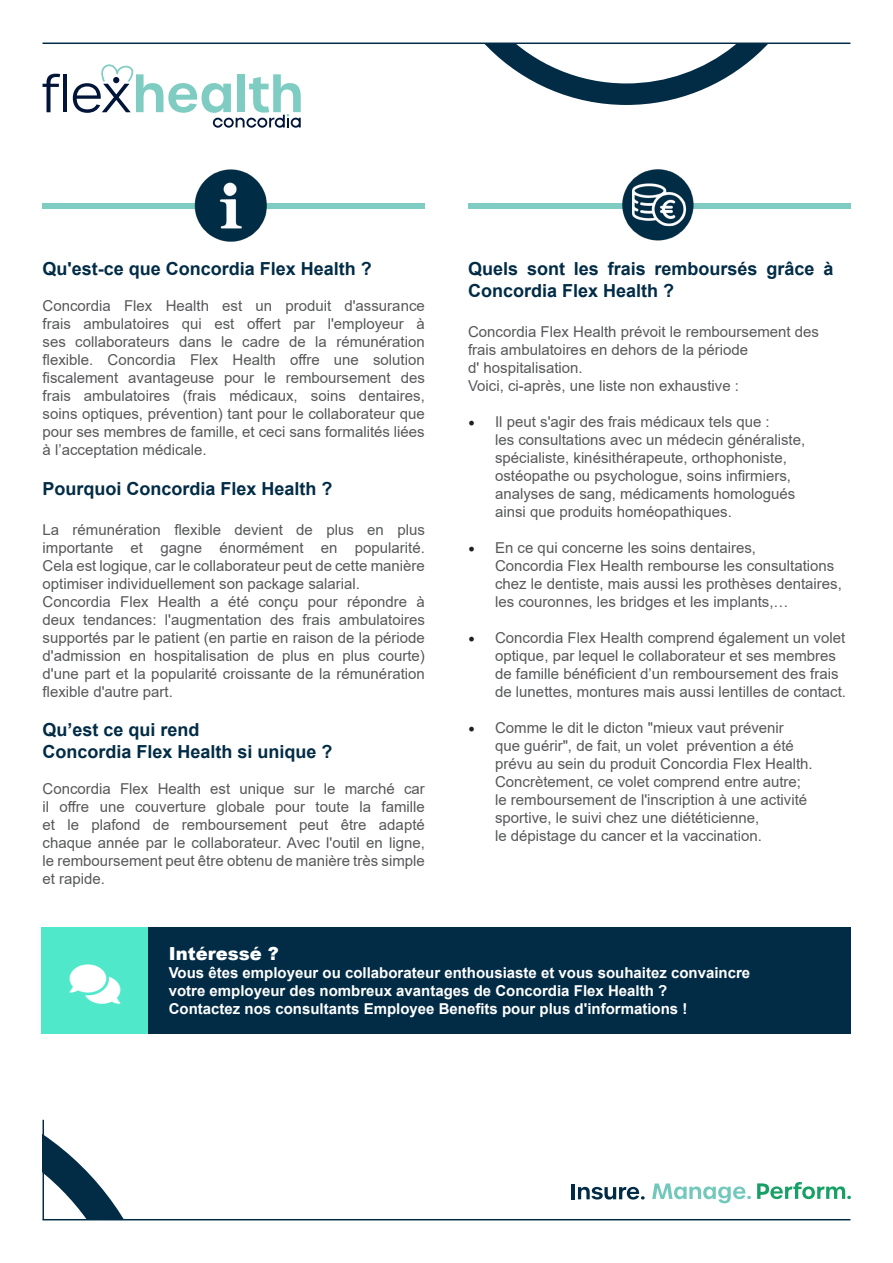
<style>
.page{position:relative;width:893px;height:1263px;background:#fff}
.page>*{position:absolute;margin:0;border:0;box-sizing:border-box;transform-origin:0 0}
.t1{font:700 18px/21.6px "Arial";color:#022c46}
.t2{font:900 18px "Arial";color:#fff}
.t3{font:15px/18px "Arial";color:#57585a}
.t4{font:700 15px/18px "Arial";color:#fff}
.s1{font-family:"Minion Pro";font-size:18px;color:#231f20}
</style>
<div class="page">
<svg style="left:484px;top:44px;width:284px;height:61px"></svg>
<svg style="left:43px;top:74px;width:17px;height:38px"></svg>
<hr style="left:63px;top:74px;width:4px;height:38px;background:#001537">
<svg style="left:73px;top:64px;width:228px;height:64px"></svg>
<hr style="left:43px;top:43px;width:807px;height:1px;background:#022c46">
<svg style="left:44px;top:1135px;width:80px;height:84px"></svg>
<hr style="left:572px;top:1184px;width:3px;height:15px;background:#022c45">
<svg style="left:578px;top:1187px;width:67px;height:12px"></svg>
<svg style="left:652px;top:1183px;width:99px;height:20px"></svg>
<svg style="left:757px;top:1182px;width:94px;height:17px"></svg>
<hr style="left:43px;top:1219px;width:807px;height:1px;background:#022c46">
<hr style="left:43px;top:1120px;width:1px;height:100px;background:#022c46">
<div style="left:148px;top:928px;width:702px;height:106px;background:#022c46"></div>
<div style="left:42px;top:928px;width:106px;height:106px;background:#4fe8cb"></div>
<div style="left:43px;top:204px;width:382px;height:5px;background:#7eccc2"></div>
<div style="left:468px;top:204px;width:382px;height:5px;background:#7eccc2"></div>
<img style="left:190px;top:169px;width:87px;height:73px">
<img style="left:616px;top:169px;width:87px;height:72px">
<p class="t1" style="left:43px;top:258px;width:331px">Qu'est-ce que Concordia Flex Health ?</p>
<p class="t3" style="left:43px;top:297px;width:384px;text-align:justify">Concordia Flex Health est un produit d'assurance frais ambulatoires qui est offert par l'employeur à ses collaborateurs dans le cadre de la rémunération flexible. Concordia Flex Health offre une solution fiscalement avantageuse pour le remboursement des frais ambulatoires (frais médicaux, soins dentaires, soins optiques, prévention) tant pour le collaborateur que pour ses membres de famille, et ceci sans formalités liées à l’acceptation médicale.</p>
<p class="t1" style="left:43px;top:478px;width:292px">Pourquoi Concordia Flex Health ?</p>
<p class="t3" style="left:43px;top:520px;width:384px;text-align:justify">La rémunération flexible devient de plus en plus importante et gagne énormément en popularité.<br>Cela est logique, car le collaborateur peut de cette manière optimiser individuellement son package salarial.</p>
<p class="t3" style="left:43px;top:592px;width:384px;text-align:justify">Concordia Flex Health a été conçu pour répondre à deux tendances: l'augmentation des frais ambulatoires supportés par le patient (en partie en raison de la période d'admission en hospitalisation de plus en plus courte) d'une part et la popularité croissante de la rémunération flexible d'autre part.</p>
<p class="t1" style="left:43px;top:719px;width:292px">Qu’est ce qui rend<br>Concordia Flex Health si unique ?</p>
<p class="t3" style="left:43px;top:779px;width:384px;text-align:justify">Concordia Flex Health est unique sur le marché car il offre une couverture globale pour toute la famille et le plafond de remboursement peut être adapté chaque année par le collaborateur. Avec l'outil en ligne, le remboursement peut être obtenu de manière très simple et rapide.</p>
<p class="t1" style="left:468px;top:258px;width:367px">Quels sont les frais remboursés grâce à<br>Concordia Flex Health ?</p>
<p class="t3" style="left:468px;top:322px;width:352px">Concordia Flex Health prévoit le remboursement des frais ambulatoires en dehors de la période<br>d' hospitalisation.<br>Voici, ci-après, une liste non exhaustive :</p>
<p class="t3" style="left:495px;top:412px;width:312px;text-indent:-27px"><span class="s1">•</span> Il peut s'agir des frais médicaux tels que :<br>les consultations avec un médecin généraliste, spécialiste, kinésithérapeute, orthophoniste, ostéopathe ou psychologue, soins infirmiers, analyses de sang, médicaments homologués ainsi que produits homéopathiques.</p>
<p class="t3" style="left:495px;top:538px;width:348px;text-indent:-27px"><span class="s1">•</span> En ce qui concerne les soins dentaires,<br>Concordia Flex Health rembourse les consultations chez le dentiste, mais aussi les prothèses dentaires, les couronnes, les bridges et les implants,…</p>
<p class="t3" style="left:495px;top:628px;width:352px;text-indent:-27px"><span class="s1">•</span> Concordia Flex Health comprend également un volet optique, par lequel le collaborateur et ses membres de famille bénéficient d’un remboursement des frais de lunettes, montures mais aussi lentilles de contact.</p>
<p class="t3" style="left:495px;top:718px;width:319px;text-indent:-27px"><span class="s1">•</span> Comme le dit le dicton "mieux vaut prévenir<br>que guérir", de fait, un volet prévention a été prévu au sein du produit Concordia Flex Health.<br>Concrètement, ce volet comprend entre autre; le remboursement de l'inscription à une activité sportive, le suivi chez une diététicienne,<br>le dépistage du cancer et la vaccination.</p>
<p class="t2" style="left:169px;top:941px;width:112px">Intéressé ?</p>
<p class="t4" style="left:169px;top:964px;width:583px">Vous êtes employeur ou collaborateur enthousiaste et vous souhaitez convaincre votre employeur des nombreux avantages de Concordia Flex Health ?</p>
<p class="t4" style="left:169px;top:1000px;width:520px">Contactez nos consultants Employee Benefits pour plus d'informations !</p>
</div>
